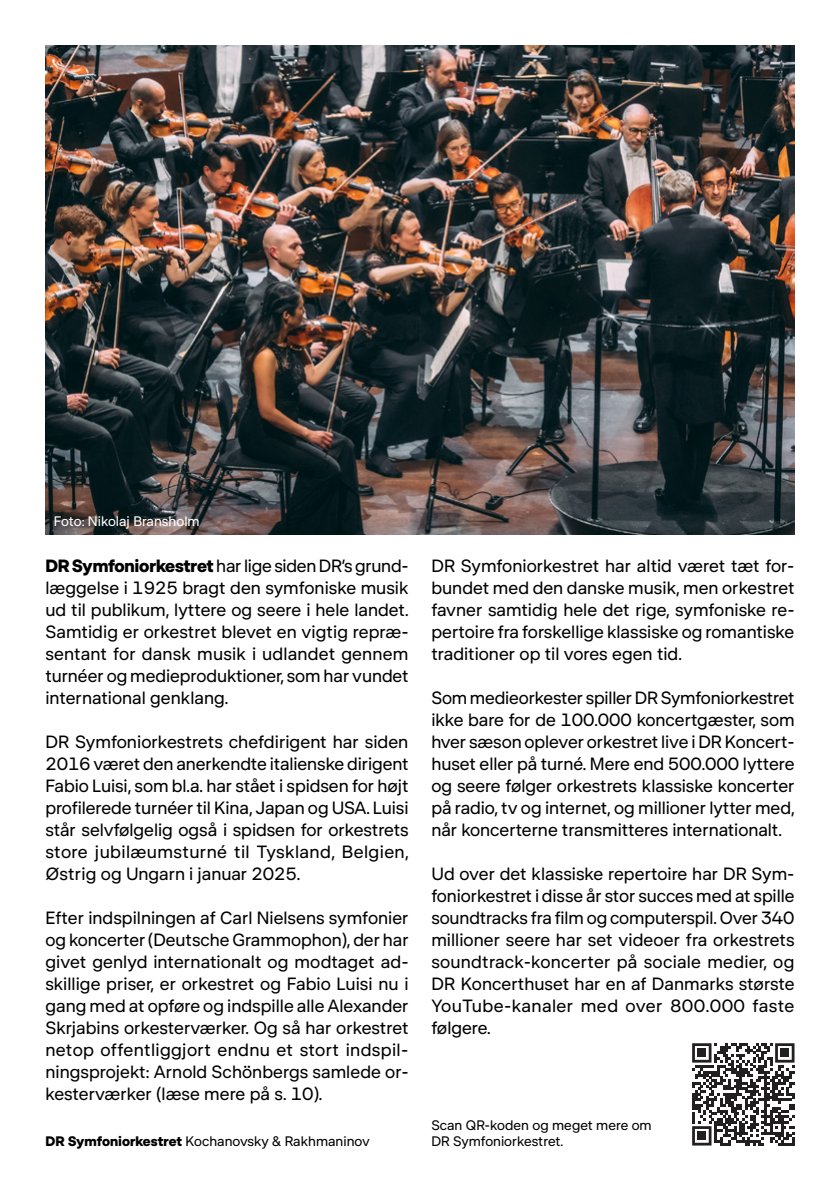
<style>
.page{position:relative;width:840px;height:1191px;background:#fff}
.page>*{position:absolute;margin:0;border:0;box-sizing:border-box;transform-origin:0 0}
.t1{font:18px/22px "DR Publik";color:#000;text-align:justify}
.t2{font:14px/16px "DR Publik";color:#000}
.t3{font:14px "DR Publik";color:#fff}
.s1{font-weight:700}
</style>
<div class="page">
<svg style="left:692px;top:1043px;width:102px;height:102px"></svg>
<div style="left:697px;top:1048px;width:8px;height:9px;background:#231f20"></div>
<div style="left:780px;top:1048px;width:8px;height:9px;background:#231f20"></div>
<div style="left:697px;top:1131px;width:8px;height:9px;background:#231f20"></div>
<img style="left:45px;top:45px;width:749px;height:490px">
<p class="t3" style="left:54px;top:513px;width:147px">Foto: Nikolaj Bransholm</p>
<p class="t1" style="left:45px;top:554px;width:364px"><span class="s1">DR Symfoniorkestret</span> har lige siden DR’s grund&shy;læggelse i 1925 bragt den symfoniske musik ud til publikum, lyttere og seere i hele landet.<br>Samtidig er orkestret blevet en vigtig repræ&shy;sentant for dansk musik i udlandet gennem turnéer og medieproduktioner, som har vundet international genklang.</p>
<p class="t1" style="left:45px;top:730px;width:365px">DR Symfoniorkestrets chefdirigent har siden 2016 været den anerkendte italienske dirigent Fabio Luisi, som bl.a. har stået i spidsen for højt profilerede turnéer til Kina, Japan og USA. Luisi står selvfølgelig også i spidsen for orkestrets store jubilæumsturné til Tyskland, Belgien, Østrig og Ungarn i januar 2025.</p>
<p class="t1" style="left:45px;top:906px;width:364px">Efter indspilningen af Carl Nielsens symfonier og koncerter (Deutsche Grammophon), der har givet genlyd internationalt og modtaget ad&shy;skillige priser, er orkestret og Fabio Luisi nu i gang med at opføre og indspille alle Alexander Skrjabins orkesterværker. Og så har orkestret netop offentliggjort endnu et stort indspil&shy;ningsprojekt: Arnold Schönbergs samlede or&shy;kesterværker (læse mere på s. 10).</p>
<p class="t2" style="left:45px;top:1132px;width:326px"><span class="s1">DR Symfoniorkestret</span> Kochanovsky &amp; Rakhmaninov</p>
<p class="t1" style="left:431px;top:554px;width:364px">DR Symfoniorkestret har altid været tæt for&shy;bundet med den danske musik, men orkestret favner samtidig hele det rige, symfoniske re&shy;pertoire fra forskellige klassiske og romantiske traditioner op til vores egen tid.</p>
<p class="t1" style="left:431px;top:686px;width:364px">Som medieorkester spiller DR Symfoniorkestret ikke bare for de 100.000 koncertgæster, som hver sæson oplever orkestret live i DR Koncert&shy;huset eller på turné. Mere end 500.000 lyttere og seere følger orkestrets klassiske koncerter på radio, tv og internet, og millioner lytter med, når koncerterne transmitteres internationalt.</p>
<p class="t1" style="left:431px;top:862px;width:364px">Ud over det klassiske repertoire har DR Sym&shy;foniorkestret i disse år stor succes med at spille soundtracks fra film og computerspil. Over 340 millioner seere har set videoer fra orkestrets soundtrack-koncerter på sociale medier, og DR Koncerthuset har en af Danmarks største YouTube-kanaler med over 800.000 faste følgere.</p>
<p class="t2" style="left:431px;top:1116px;width:222px">Scan QR-koden og meget mere om<br>DR Symfoniorkestret.</p>
</div>
